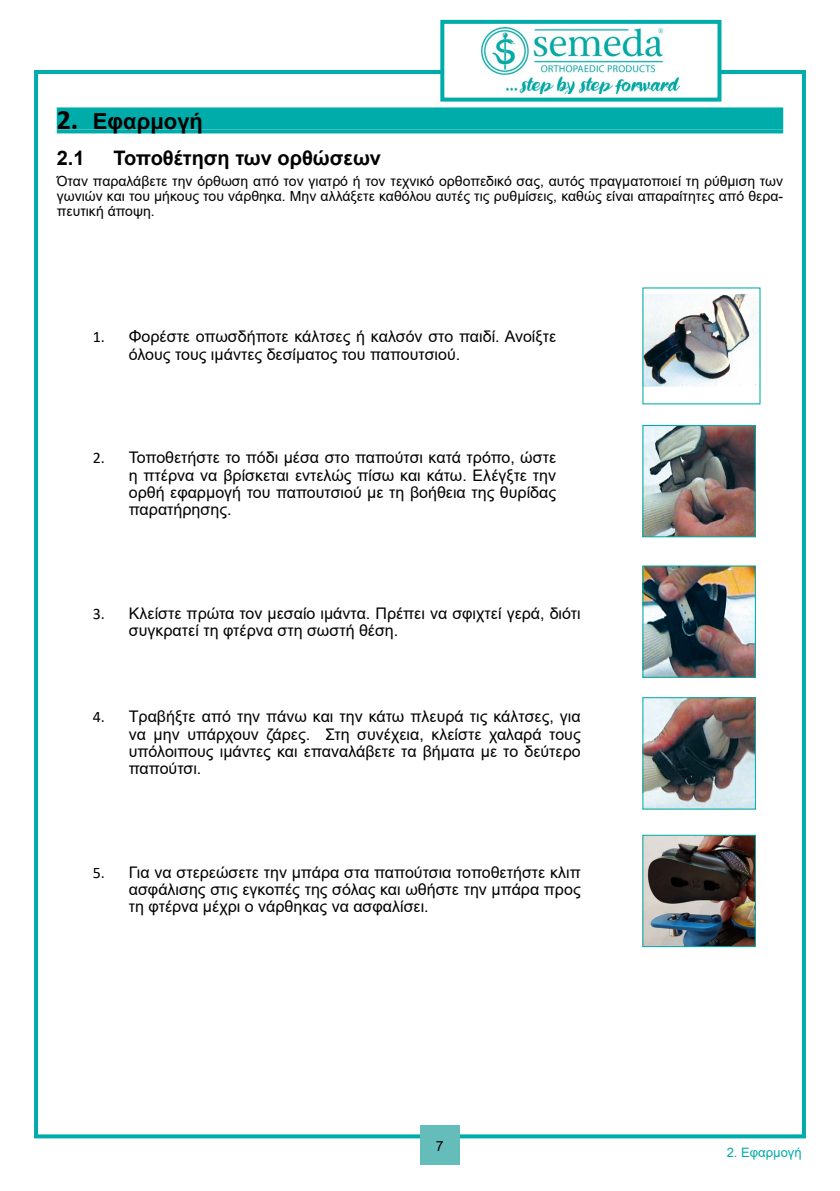
<style>
.page{position:relative;width:840px;height:1191px;background:#fff}
.page>*{position:absolute;margin:0;border:0;box-sizing:border-box;transform-origin:0 0}
.t1{font:700 22px "Arial";color:#000}
.t2{font:700 20px "Arial";color:#000}
.t3{font:16px/17.2px "Arial";color:#000;text-align:justify}
.t4{font:14px/15.2px "Arial";color:#000;text-align:justify}
.t5{font:13px "Arial";color:#00aca9}
.s1{font-family:"Calibri";font-size:28px}
.s2{font-family:"Calibri"}
</style>
<div class="page">
<div style="left:34px;top:70px;width:771px;height:1068px;border:4px solid #00aca9"></div>
<div style="left:440px;top:20px;width:281px;height:82px;background:#fff;border:4px solid #00aca9"></div>
<img style="left:481px;top:27px;width:198px;height:67px">
<div style="left:420px;top:1125px;width:39px;height:40px;background:#64bcbb"></div>
<div style="left:57px;top:107px;width:725px;height:22px;background:#00aca9"></div>
<svg style="left:57px;top:129px;width:725px;height:4px;background:#0fb1ae"></svg>
<img style="left:644px;top:295px;width:114px;height:91px">
<img style="left:644px;top:427px;width:109px;height:108px">
<div style="left:642px;top:425px;width:113px;height:112px;border:1px solid #00aca9"></div>
<img style="left:644px;top:567px;width:109px;height:109px">
<div style="left:642px;top:565px;width:113px;height:113px;border:1px solid #00aca9"></div>
<img style="left:644px;top:699px;width:109px;height:108px">
<img style="left:644px;top:836px;width:109px;height:109px">
<div style="left:642px;top:834px;width:113px;height:113px;border:1px solid #00aca9"></div>
<h1 class="t1" style="left:57px;top:106px;width:148px"><span class="s1">2.</span> Εφαρμογή</h1>
<p class="t2" style="left:57px;top:144px;width:29px">2.1</p>
<p class="t2" style="left:113px;top:144px;width:269px">Τοποθέτηση των ορθώσεων</p>
<p class="t4" style="left:57px;top:173px;width:727px">Όταν παραλάβετε την όρθωση από τον γιατρό ή τον τεχνικό ορθοπεδικό σας, αυτός πραγματοποιεί τη ρύθμιση των γωνιών και του μήκους του νάρθηκα. Μην αλλάξετε καθόλου αυτές τις ρυθμίσεις, καθώς είναι απαραίτητες από θερα&shy;πευτική άποψη.</p>
<p class="t3" style="left:129px;top:328px;width:428px;text-indent:-36px"><span class="s2">1.</span> Φορέστε οπωσδήποτε κάλτσες ή καλσόν στο παιδί. Ανοίξτε όλους τους ιμάντες δεσίματος του παπουτσιού.</p>
<p class="t3" style="left:129px;top:449px;width:428px;text-indent:-36px"><span class="s2">2.</span> Τοποθετήστε το πόδι μέσα στο παπούτσι κατά τρόπο, ώστε η πτέρνα να βρίσκεται εντελώς πίσω και κάτω. Ελέγξτε την ορθή εφαρμογή του παπουτσιού με τη βοήθεια της θυρίδας παρατήρησης.</p>
<p class="t3" style="left:129px;top:604px;width:453px;text-indent:-36px"><span class="s2">3.</span> Κλείστε πρώτα τον μεσαίο ιμάντα. Πρέπει να σφιχτεί γερά, διότι συγκρατεί τη φτέρνα στη σωστή θέση.</p>
<p class="t3" style="left:129px;top:708px;width:453px;text-indent:-36px"><span class="s2">4.</span> Τραβήξτε από την πάνω και την κάτω πλευρά τις κάλτσες, για να μην υπάρχουν ζάρες. Στη συνέχεια, κλείστε χαλαρά τους υπόλοιπους ιμάντες και επαναλάβετε τα βήματα με το δεύτερο παπούτσι.</p>
<p class="t3" style="left:129px;top:863px;width:453px;text-indent:-36px"><span class="s2">5.</span> Για να στερεώσετε την μπάρα στα παπούτσια τοποθετήστε κλιπ ασφάλισης στις εγκοπές της σόλας και ωθήστε την μπάρα προς τη φτέρνα μέχρι ο νάρθηκας να ασφαλίσει.</p>
<p class="t4" style="left:435px;top:1138px;width:9px">7</p>
<p class="t5" style="left:726px;top:1143px;width:76px">2. Εφαρμογή</p>
</div>
